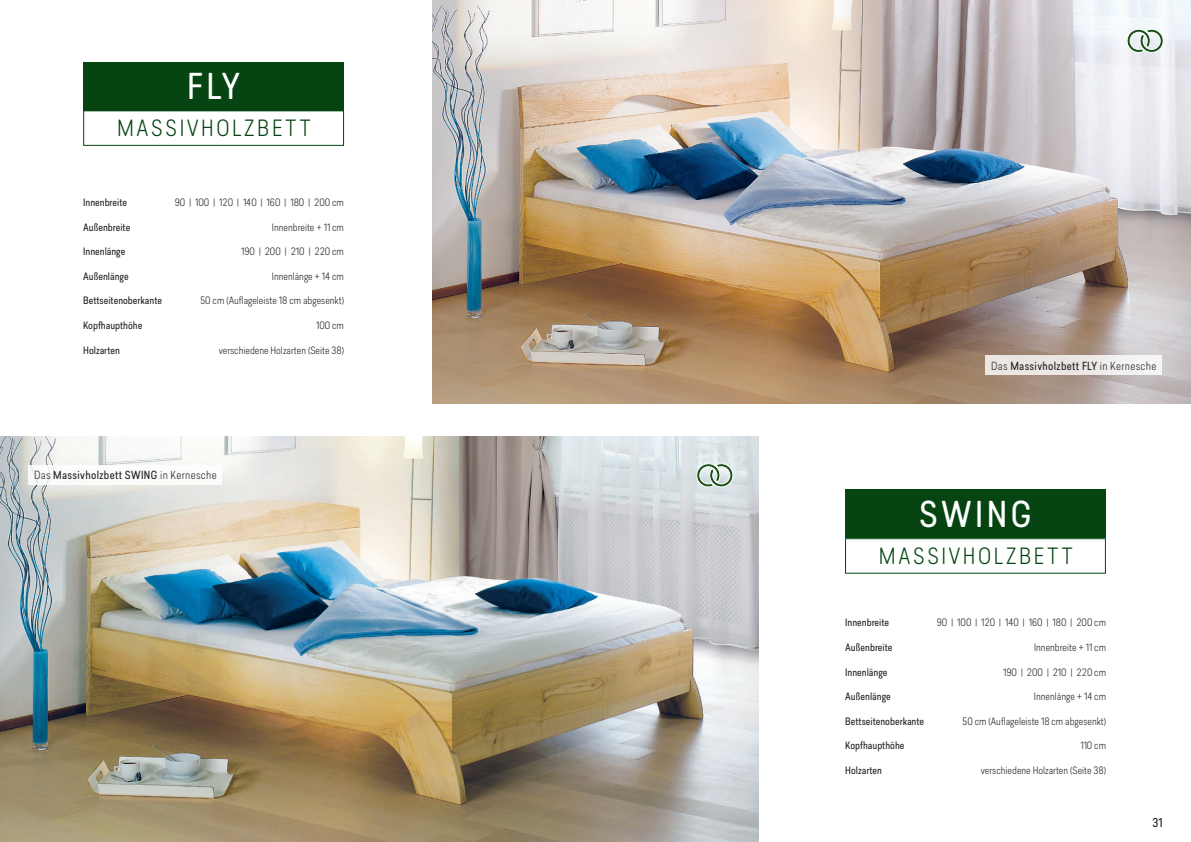
<style>
.page{position:relative;width:1191px;height:842px;background:#fff}
.page>*{position:absolute;margin:0;border:0;box-sizing:border-box;transform-origin:0 0}
.t1{font:35px "Predige Rounded";letter-spacing:.1em;color:#fff}
.t2{font:300 22px "Predige Rounded";letter-spacing:.12em;color:#064511}
.t3{font:12px "Predige Rounded";color:#231f20}
.t4{font:11px "Predige Rounded";letter-spacing:.03em;color:#231f20}
.t5{font:300 10px "Predige Rounded";color:#231f20}
.t6{font:10px "Predige Rounded";color:#231f20}
.s1{font-weight:300}
</style>
<div class="page">
<img style="left:0;top:437px;width:585px;height:405px">
<div style="left:83px;top:62px;width:261px;height:49px;background:#064511"></div>
<div style="left:83px;top:110px;width:261px;height:36px;border:1px solid #064511"></div>
<div style="left:28px;top:465px;width:194px;height:19px;background:#fff"></div>
<img style="left:585px;top:437px;width:173px;height:405px">
<img style="left:432px;top:0;width:759px;height:404px">
<div style="left:985px;top:356px;width:176px;height:19px;background:linear-gradient(to right,#e8e2dc,#f4f3f4)"></div>
<div style="left:845px;top:489px;width:261px;height:49px;background:#064511"></div>
<div style="left:845px;top:538px;width:261px;height:36px;border:1px solid #064511"></div>
<svg style="left:1127px;top:29px;width:36px;height:24px"></svg>
<svg style="left:696px;top:464px;width:37px;height:23px"></svg>
<p class="t1" style="left:187px;top:63px;width:54px">FLY</p>
<p class="t2" style="left:117px;top:114px;width:195px">MASSIVHOLZBETT</p>
<p class="t6" style="left:83px;top:195px;width:45px">Innenbreite</p>
<p class="t5" style="left:175px;top:196px;width:171px">90 | 100 | 120 | 140 | 160 | 180 | 200 cm</p>
<p class="t6" style="left:83px;top:220px;width:49px">Außenbreite</p>
<p class="t5" style="left:272px;top:220px;width:74px">Innenbreite + 11 cm</p>
<p class="t6" style="left:83px;top:245px;width:44px">Innenlänge</p>
<p class="t6" style="left:83px;top:294px;width:80px">Bettseitenoberkante</p>
<p class="t6" style="left:83px;top:269px;width:47px">Außenlänge</p>
<p class="t6" style="left:83px;top:319px;width:61px">Kopfhaupthöhe</p>
<p class="t6" style="left:83px;top:343px;width:38px">Holzarten</p>
<p class="t5" style="left:241px;top:245px;width:104px">190 | 200 | 210 | 220 cm</p>
<p class="t5" style="left:272px;top:269px;width:74px">Innenlänge + 14 cm</p>
<p class="t5" style="left:316px;top:319px;width:29px">100 cm</p>
<p class="t5" style="left:219px;top:343px;width:127px">verschiedene Holzarten (Seite 38)</p>
<p class="t5" style="left:200px;top:294px;width:145px">50 cm (Auflageleiste 18 cm abgesenkt)</p>
<p class="t4" style="left:34px;top:467px;width:184px"><span class="s1">Das</span> Massivholzbett SWING <span class="s1">in Kernesche</span></p>
<p class="t4" style="left:991px;top:358px;width:167px"><span class="s1">Das</span> Massivholzbett FLY <span class="s1">in Kernesche</span></p>
<p class="t1" style="left:919px;top:490px;width:114px">SWING</p>
<p class="t2" style="left:879px;top:541px;width:195px">MASSIVHOLZBETT</p>
<p class="t6" style="left:845px;top:616px;width:45px">Innenbreite</p>
<p class="t5" style="left:937px;top:616px;width:171px">90 | 100 | 120 | 140 | 160 | 180 | 200 cm</p>
<p class="t6" style="left:845px;top:640px;width:49px">Außenbreite</p>
<p class="t5" style="left:1034px;top:641px;width:74px">Innenbreite + 11 cm</p>
<p class="t6" style="left:845px;top:665px;width:44px">Innenlänge</p>
<p class="t6" style="left:845px;top:714px;width:80px">Bettseitenoberkante</p>
<p class="t6" style="left:845px;top:690px;width:47px">Außenlänge</p>
<p class="t6" style="left:845px;top:739px;width:61px">Kopfhaupthöhe</p>
<p class="t6" style="left:845px;top:763px;width:38px">Holzarten</p>
<p class="t5" style="left:1003px;top:665px;width:104px">190 | 200 | 210 | 220 cm</p>
<p class="t5" style="left:1034px;top:690px;width:74px">Innenlänge + 14 cm</p>
<p class="t5" style="left:1080px;top:739px;width:27px">110 cm</p>
<p class="t5" style="left:980px;top:764px;width:127px">verschiedene Holzarten (Seite 38)</p>
<p class="t5" style="left:962px;top:714px;width:145px">50 cm (Auflageleiste 18 cm abgesenkt)</p>
<p class="t3" style="left:1152px;top:814px;width:12px">31</p>
</div>
